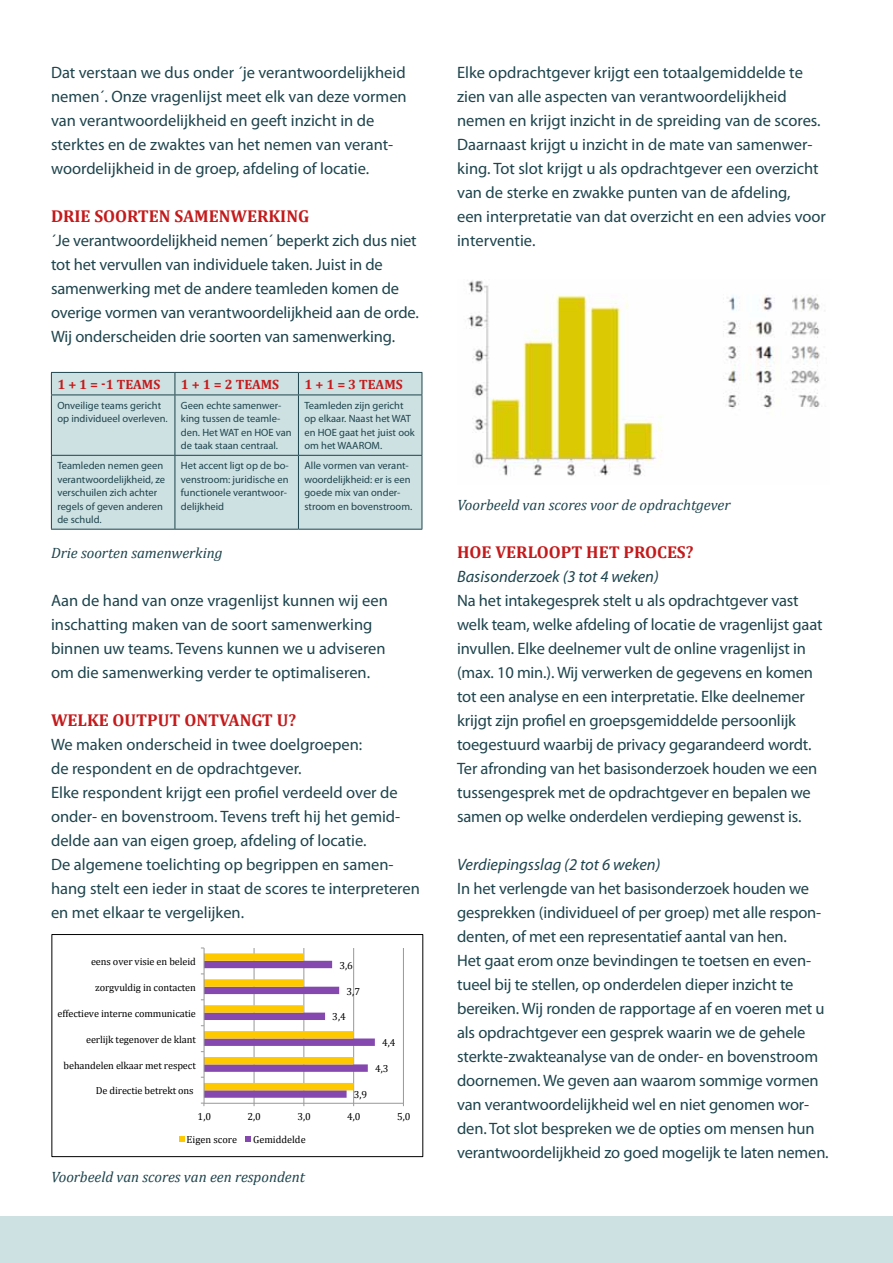
<style>
.page{position:relative;width:893px;height:1263px;background:#fff}
.page>*{position:absolute;margin:0;border:0;box-sizing:border-box;transform-origin:0 0}
.t1{font:700 17.25px "Cambria";color:#c51a1b}
.t2{font:16.5px/24px "Myriad Pro";letter-spacing:-.01em;color:#1e444d}
.t3{font:italic 16.5px "Myriad Pro";color:#1e444d}
.t4{font:italic 15px "Cambria";color:#1e444d}
.t5{font:700 13.5px "Cambria";color:#c51a1b}
.t6{font:10.5px/13.5px "Myriad Pro";color:#1e444d}
.t7{font:10.35px "Cambria";letter-spacing:-.01em;color:#000}
</style>
<div class="page">
<div style="left:0;top:1216px;width:892px;height:47px;background:#cde0e2"></div>
<div style="left:52px;top:373px;width:370px;height:156px;background:#cde0e2"></div>
<hr style="left:51px;top:372px;width:124px;height:1px;background:#1e444d">
<svg style="left:51px;top:373px;width:1px;height:22px"></svg>
<hr style="left:175px;top:372px;width:123px;height:1px;background:#1e444d">
<svg style="left:175px;top:373px;width:1px;height:22px"></svg>
<hr style="left:298px;top:372px;width:124px;height:1px;background:#1e444d">
<svg style="left:298px;top:373px;width:1px;height:22px"></svg>
<svg style="left:422px;top:373px;width:1px;height:22px"></svg>
<hr style="left:51px;top:395px;width:124px;height:1px;background:#1e444d">
<hr style="left:51px;top:395px;width:1px;height:60px;background:#1e444d">
<hr style="left:175px;top:395px;width:123px;height:1px;background:#1e444d">
<hr style="left:175px;top:395px;width:1px;height:60px;background:#1e444d">
<hr style="left:298px;top:395px;width:124px;height:1px;background:#1e444d">
<hr style="left:298px;top:395px;width:1px;height:60px;background:#1e444d">
<hr style="left:422px;top:395px;width:1px;height:60px;background:#1e444d">
<hr style="left:51px;top:455px;width:124px;height:1px;background:#1e444d">
<hr style="left:51px;top:456px;width:1px;height:73px;background:#1e444d">
<hr style="left:175px;top:455px;width:123px;height:1px;background:#1e444d">
<hr style="left:175px;top:456px;width:1px;height:73px;background:#1e444d">
<hr style="left:298px;top:455px;width:124px;height:1px;background:#1e444d">
<hr style="left:298px;top:456px;width:1px;height:73px;background:#1e444d">
<hr style="left:422px;top:456px;width:1px;height:73px;background:#1e444d">
<hr style="left:51px;top:529px;width:124px;height:1px;background:#1e444d">
<hr style="left:175px;top:529px;width:123px;height:1px;background:#1e444d">
<hr style="left:298px;top:529px;width:124px;height:1px;background:#1e444d">
<hr style="left:403px;top:948px;width:1px;height:155px;background:#989898">
<hr style="left:204px;top:1103px;width:199px;height:1px;background:#989898">
<svg style="left:201px;top:947px;width:174px;height:159px"></svg>
<svg style="left:179px;top:1136px;width:6px;height:5px"></svg>
<svg style="left:246px;top:1136px;width:5px;height:5px"></svg>
<div style="left:51px;top:934px;width:372px;height:223px;border:1px solid #000"></div>
<img style="left:467px;top:280px;width:353px;height:196px">
<p class="t2" style="left:51px;top:61px;width:357px">Dat verstaan we dus onder ´je verantwoordelijkheid nemen´. Onze vragenlijst meet elk van deze vormen van verantwoordelijkheid en geeft inzicht in de sterktes en de zwaktes van het nemen van verant&shy;woordelijkheid in de groep, afdeling of locatie.</p>
<p class="t1" style="left:51px;top:206px;width:260px">DRIE SOORTEN SAMENWERKING</p>
<p class="t2" style="left:51px;top:229px;width:369px">´Je verantwoordelijkheid nemen´ beperkt zich dus niet tot het vervullen van individuele taken. Juist in de samenwerking met de andere teamleden komen de overige vormen van verantwoordelijkheid aan de orde.<br>Wij onderscheiden drie soorten van samenwerking.</p>
<p class="t5" style="left:57px;top:376px;width:104px">1 + 1 = -1 TEAMS</p>
<p class="t5" style="left:181px;top:376px;width:100px">1 + 1 = 2 TEAMS</p>
<p class="t5" style="left:304px;top:376px;width:100px">1 + 1 = 3 TEAMS</p>
<p class="t6" style="left:57px;top:399px;width:112px">Onveilige teams gericht op individueel overleven.</p>
<p class="t6" style="left:181px;top:399px;width:112px">Geen echte samenwer&shy;king tussen de teamle&shy;den. Het WAT en HOE van de taak staan centraal.</p>
<p class="t6" style="left:304px;top:399px;width:112px">Teamleden zijn gericht op elkaar. Naast het WAT en HOE gaat het juist ook om het WAAROM.</p>
<p class="t6" style="left:57px;top:459px;width:109px">Teamleden nemen geen verantwoordelijkheid, ze verschuilen zich achter regels of geven anderen de schuld.</p>
<p class="t6" style="left:181px;top:459px;width:109px">Het accent ligt op de bo&shy;venstroom: juridische en functionele verantwoor&shy;delijkheid</p>
<p class="t6" style="left:304px;top:459px;width:109px">Alle vormen van verant&shy;woordelijkheid: er is een goede mix van onder&shy;stroom en bovenstroom.</p>
<p class="t4" style="left:51px;top:544px;width:173px">Drie soorten samenwerking</p>
<p class="t2" style="left:51px;top:589px;width:338px">Aan de hand van onze vragenlijst kunnen wij een inschatting maken van de soort samenwerking binnen uw teams. Tevens kunnen we u adviseren om die samenwerking verder te optimaliseren.</p>
<p class="t1" style="left:51px;top:710px;width:247px">WELKE OUTPUT ONTVANGT U?</p>
<p class="t2" style="left:51px;top:733px;width:370px">We maken onderscheid in twee doelgroepen:<br>de respondent en de opdrachtgever.<br>Elke respondent krijgt een profiel verdeeld over de onder- en bovenstroom. Tevens treft hij het gemid&shy;delde aan van eigen groep, afdeling of locatie.<br>De algemene toelichting op begrippen en samen&shy;hang stelt een ieder in staat de scores te interpreteren en met elkaar te vergelijken.</p>
<p class="t7" style="left:91px;top:955px;width:106px">eens over visie en beleid</p>
<p class="t7" style="left:339px;top:959px;width:15px">3,6</p>
<p class="t7" style="left:95px;top:981px;width:102px">zorgvuldig in contacten</p>
<p class="t7" style="left:347px;top:985px;width:15px">3,7</p>
<p class="t7" style="left:58px;top:1007px;width:140px">effectieve interne communicatie</p>
<p class="t7" style="left:332px;top:1010px;width:15px">3,4</p>
<p class="t7" style="left:86px;top:1033px;width:111px">eerlijk tegenover de klant</p>
<p class="t7" style="left:382px;top:1036px;width:15px">4,4</p>
<p class="t7" style="left:64px;top:1059px;width:134px">behandelen elkaar met respect</p>
<p class="t7" style="left:375px;top:1062px;width:15px">4,3</p>
<p class="t7" style="left:96px;top:1084px;width:99px">De directie betrekt ons</p>
<p class="t7" style="left:354px;top:1088px;width:15px">3,9</p>
<p class="t7" style="left:198px;top:1110px;width:15px">1,0</p>
<p class="t7" style="left:247px;top:1110px;width:15px">2,0</p>
<p class="t7" style="left:297px;top:1110px;width:15px">3,0</p>
<p class="t7" style="left:347px;top:1110px;width:15px">4,0</p>
<p class="t7" style="left:397px;top:1110px;width:15px">5,0</p>
<p class="t7" style="left:187px;top:1133px;width:52px">Eigen score</p>
<p class="t7" style="left:253px;top:1133px;width:54px">Gemiddelde</p>
<p class="t4" style="left:51px;top:1168px;width:255px">Voorbeeld van scores van een respondent</p>
<p class="t2" style="left:457px;top:61px;width:370px">Elke opdrachtgever krijgt een totaalgemiddelde te zien van alle aspecten van verantwoordelijkheid nemen en krijgt inzicht in de spreiding van de scores.<br>Daarnaast krijgt u inzicht in de mate van samenwer&shy;king. Tot slot krijgt u als opdrachtgever een overzicht van de sterke en zwakke punten van de afdeling,<br>een interpretatie van dat overzicht en een advies voor interventie.</p>
<p class="t4" style="left:457px;top:496px;width:275px">Voorbeeld van scores voor de opdrachtgever</p>
<p class="t1" style="left:457px;top:542px;width:238px">HOE VERLOOPT HET PROCES?</p>
<p class="t3" style="left:457px;top:568px;width:203px">Basisonderzoek (3 tot 4 weken)</p>
<p class="t2" style="left:457px;top:589px;width:367px">Na het intakegesprek stelt u als opdrachtgever vast welk team, welke afdeling of locatie de vragenlijst gaat invullen. Elke deelnemer vult de online vragenlijst in (max. 10 min.). Wij verwerken de gegevens en komen tot een analyse en een interpretatie. Elke deelnemer krijgt zijn profiel en groepsgemiddelde persoonlijk toegestuurd waarbij de privacy gegarandeerd wordt.<br>Ter afronding van het basisonderzoek houden we een tussengesprek met de opdrachtgever en bepalen we samen op welke onderdelen verdieping gewenst is.</p>
<p class="t3" style="left:457px;top:856px;width:205px">Verdiepingsslag (2 tot 6 weken)</p>
<p class="t2" style="left:457px;top:877px;width:373px">In het verlengde van het basisonderzoek houden we gesprekken (individueel of per groep) met alle respon&shy;denten, of met een representatief aantal van hen.<br>Het gaat erom onze bevindingen te toetsen en even&shy;tueel bij te stellen, op onderdelen dieper inzicht te bereiken. Wij ronden de rapportage af en voeren met u als opdrachtgever een gesprek waarin we de gehele sterkte-zwakteanalyse van de onder- en bovenstroom doornemen. We geven aan waarom sommige vormen van verantwoordelijkheid wel en niet genomen wor&shy;den. Tot slot bespreken we de opties om mensen hun verantwoordelijkheid zo goed mogelijk te laten nemen.</p>
</div>
